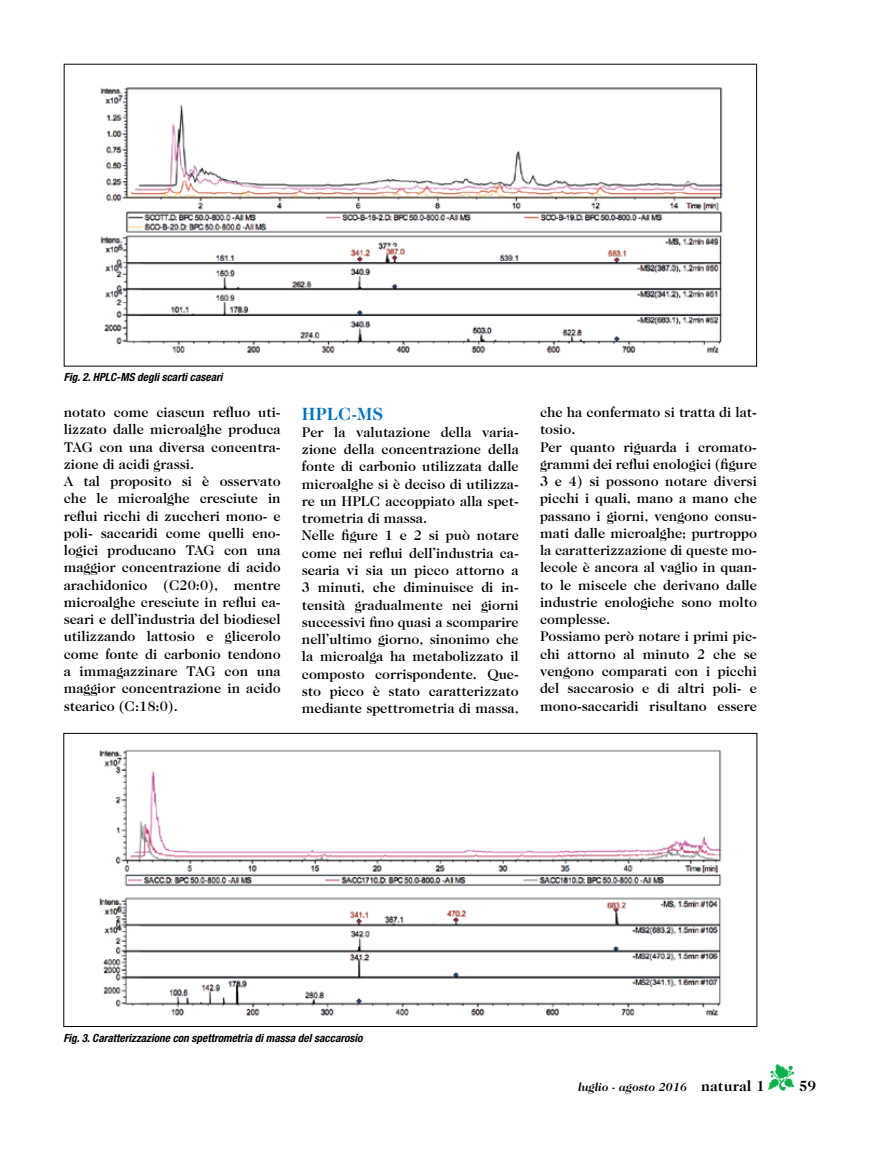
<style>
.page{position:relative;width:893px;height:1149px;background:#fff}
.page>*{position:absolute;margin:0;border:0;box-sizing:border-box;transform-origin:0 0}
.t1{font:700 18px "Caslon 224 IT Cby BT";letter-spacing:.01em;color:#0072bc}
.t2{font:700 15px "Caslon 224 IT Cby BT";color:#000}
.t3{font:500 14.25px/17.2px "Caslon Two Twenty Four";color:#000}
.t4{font:italic 700 12px "Caslon 224 IT Cby BT";color:#000}
.t5{font:italic 700 condensed 11.25px "Helvetica Neue";color:#000}
.s1{color:#0db14b}
.s2{font-style:normal;font-size:15px}
</style>
<div class="page">
<img style="left:100px;top:87px;width:623px;height:266px">
<img style="left:99px;top:750px;width:623px;height:266px">
<p class="t5" style="left:64px;top:370px;width:160px">Fig. 2. HPLC-MS degli scarti caseari</p>
<p class="t3" style="left:64px;top:403px;width:218px">notato come ciascun refluo uti&shy;lizzato dalle microalghe produca<br>TAG con una diversa concentra&shy;zione di acidi grassi.<br>A tal proposito si è osservato che le microalghe cresciute in reflui ricchi di zuccheri mono- e poli- saccaridi come quelli eno&shy;logici producano TAG con una maggior concentrazione di acido arachidonico (C20:0), mentre microalghe cresciute in reflui ca&shy;seari e dell’industria del biodiesel utilizzando lattosio e glicerolo come fonte di carbonio tendono a immagazzinare TAG con una maggior concentrazione in acido stearico (C:18:0).</p>
<p class="t1" style="left:302px;top:402px;width:83px">HPLC-MS</p>
<p class="t3" style="left:302px;top:423px;width:218px">Per la valutazione della varia&shy;zione della concentrazione della fonte di carbonio utilizzata dalle microalghe si è deciso di utilizza&shy;re un HPLC accoppiato alla spet&shy;trometria di massa.<br>Nelle figure 1 e 2 si può notare come nei reflui dell’industria ca&shy;searia vi sia un picco attorno a<br>3 minuti, che diminuisce di in&shy;tensità gradualmente nei giorni successivi fino quasi a scomparire nell’ultimo giorno, sinonimo che la microalga ha metabolizzato il composto corrispondente. Que&shy;sto picco è stato caratterizzato mediante spettrometria di massa,</p>
<p class="t3" style="left:540px;top:403px;width:218px">che ha confermato si tratta di lat&shy;tosio.<br>Per quanto riguarda i cromato&shy;grammi dei reflui enologici (figure<br>3 e 4) si possono notare diversi picchi i quali, mano a mano che passano i giorni, vengono consu&shy;mati dalle microalghe; purtroppo la caratterizzazione di queste mo&shy;lecole è ancora al vaglio in quan&shy;to le miscele che derivano dalle industrie enologiche sono molto complesse.<br>Possiamo però notare i primi pic&shy;chi attorno al minuto 2 che se vengono comparati con i picchi del saccarosio e di altri poli- e mono-saccaridi risultano essere</p>
<p class="t5" style="left:63px;top:1030px;width:301px">Fig. 3. Caratterizzazione con spettrometria di massa del saccarosio</p>
<p class="t2" style="left:768px;top:1076px;width:49px"><span class="s1">▼</span> 59</p>
<p class="t4" style="left:578px;top:1079px;width:188px">luglio - agosto 2016 <span class="s2">natural 1</span></p>
</div>
